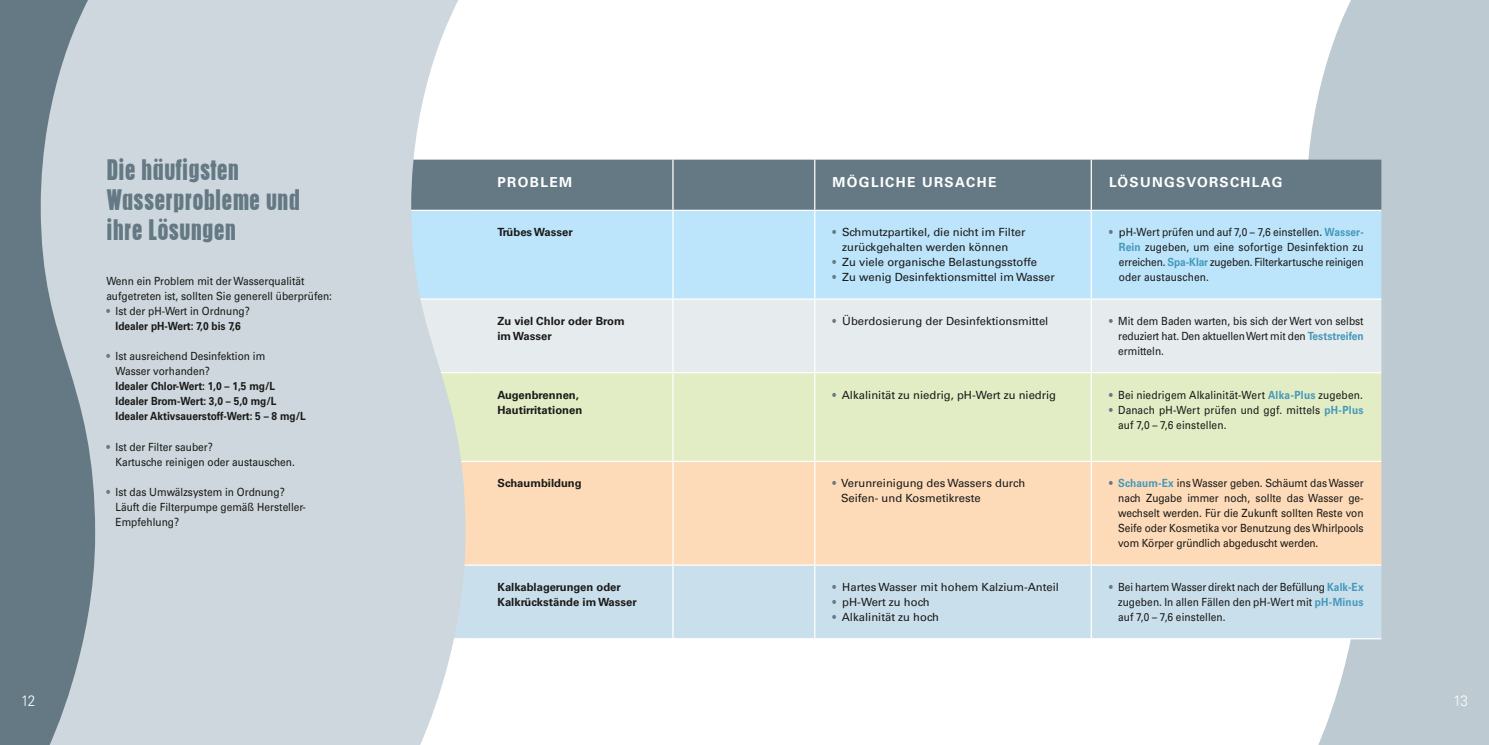
<style>
.page{position:relative;width:1489px;height:745px;background:#fff}
.page>*{position:absolute;margin:0;border:0;box-sizing:border-box;transform-origin:0 0}
.t1{font:25px/30px "Cupido";letter-spacing:.01em;color:#647984;scale:.9 1}
.t2{font:300 15px "Univers LT Std";color:#fff;scale:.9 1}
.t3{font:700 13.75px "Univers LT Std";letter-spacing:.1em;color:#fff}
.t4{font:11.25px/15px "Univers LT Std";color:#1a1a18;scale:.9 1}
.t5{font:11.25px/15px "Univers LT Std";color:#1a1a18}
.t6{font:700 11.25px/15px "Univers LT Std";color:#1a1a18;text-align:center;scale:.9 1}
.t7{font:700 11.25px/15px "Univers LT Std";color:#1a1a18}
.s1{font-weight:400;color:#647984}
.s2{font-weight:400}
.s3{color:#647984}
.s4{font-weight:700;color:#4599ba}
</style>
<div class="page">
<svg style="left:1308px;top:0;width:180px;height:744px;fill:#bdcad1"></svg>
<div style="left:465px;top:159px;width:916px;height:50px;background:#647984"></div>
<div style="left:465px;top:211px;width:916px;height:87px;background:#bce4fa"></div>
<div style="left:465px;top:299px;width:916px;height:73px;background:#e6ebee"></div>
<div style="left:465px;top:373px;width:916px;height:87px;background:#e2ecc5"></div>
<div style="left:465px;top:461px;width:916px;height:103px;background:#fddbb9"></div>
<div style="left:465px;top:565px;width:916px;height:72px;background:#cadfec"></div>
<hr style="left:1091px;top:372px;width:290px;height:1px;background:#fff">
<hr style="left:1091px;top:460px;width:290px;height:1px;background:#fff">
<hr style="left:1091px;top:564px;width:290px;height:1px;background:#fff">
<hr style="left:1091px;top:637px;width:290px;height:2px;background:#fff">
<hr style="left:672px;top:159px;width:1px;height:50px;background:#fff">
<hr style="left:814px;top:159px;width:1px;height:50px;background:#fff">
<hr style="left:1090px;top:159px;width:1px;height:50px;background:#fff">
<hr style="left:672px;top:211px;width:1px;height:87px;background:#fff">
<hr style="left:814px;top:211px;width:1px;height:87px;background:#fff">
<hr style="left:1090px;top:211px;width:1px;height:87px;background:#fff">
<hr style="left:672px;top:299px;width:1px;height:73px;background:#fff">
<hr style="left:814px;top:299px;width:1px;height:73px;background:#fff">
<hr style="left:1090px;top:299px;width:1px;height:73px;background:#fff">
<hr style="left:672px;top:373px;width:1px;height:87px;background:#fff">
<hr style="left:814px;top:373px;width:1px;height:87px;background:#fff">
<hr style="left:1090px;top:373px;width:1px;height:87px;background:#fff">
<hr style="left:672px;top:461px;width:1px;height:103px;background:#fff">
<hr style="left:814px;top:461px;width:1px;height:103px;background:#fff">
<hr style="left:1090px;top:461px;width:1px;height:103px;background:#fff">
<hr style="left:672px;top:565px;width:1px;height:72px;background:#fff">
<hr style="left:814px;top:565px;width:1px;height:72px;background:#fff">
<hr style="left:1090px;top:565px;width:1px;height:72px;background:#fff">
<hr style="left:1091px;top:209px;width:290px;height:2px;background:#fff">
<hr style="left:1091px;top:298px;width:290px;height:1px;background:#fff">
<svg style="left:95px;top:0;width:370px;height:744px;fill:#cdd7dd"></svg>
<svg style="left:0;top:0;width:95px;height:744px;fill:#647984"></svg>
<h1 class="t1" style="left:106px;top:153px;width:217px">Die häufigsten<br>Wasserprobleme und ihre Lösungen</h1>
<p class="t4" style="left:106px;top:274px;width:252px">Wenn ein Problem mit der Wasserqualität aufgetreten ist, sollten Sie generell überprüfen:</p>
<p class="t6" style="left:106px;top:304px;width:161px"><span class="s1">•</span> <span class="s2">Ist der pH-Wert in Ordnung?<br></span>Idealer pH-Wert: 7,0 bis 7,6</p>
<p class="t4" style="left:115px;top:349px;width:168px;text-indent:-9px"><span class="s3">•</span> Ist ausreichend Desinfektion im<br>Wasser vorhanden?</p>
<p class="t6" style="left:115px;top:379px;width:213px;text-align:left">Idealer Chlor-Wert: 1,0 – 1,5 mg/L<br>Idealer Brom-Wert: 3,0 – 5,0 mg/L<br>Idealer Aktivsauerstoff-Wert: 5 – 8 mg/L</p>
<p class="t4" style="left:115px;top:439px;width:201px;text-indent:-9px"><span class="s3">•</span> Ist der Filter sauber?<br>Kartusche reinigen oder austauschen.</p>
<p class="t4" style="left:115px;top:484px;width:213px;text-indent:-9px"><span class="s3">•</span> Ist das Umwälzsystem in Ordnung?<br>Läuft die Filterpumpe gemäß Hersteller-<br>Empfehlung?</p>
<p class="t3" style="left:497px;top:174px;width:22px">Problem</p>
<p class="t3" style="left:832px;top:174px;width:37px">Mögliche</p>
<p class="t3" style="left:922px;top:174px;width:24px">Ursache</p>
<p class="t3" style="left:1108px;top:174px;width:33px">Lösungs</p>
<p class="t3" style="left:1186px;top:174px;width:23px">vorschlag</p>
<p class="t7" style="left:497px;top:225px;width:77px">Trübes Wasser</p>
<p class="t5" style="left:842px;top:225px;width:184px;text-indent:-10px"><span class="s3">•</span> Schmutzpartikel, die nicht im Filter zurückgehalten werden können</p>
<p class="t5" style="left:832px;top:255px;width:206px"><span class="s3">•</span> Zu viele organische Belastungsstoffe</p>
<p class="t5" style="left:832px;top:270px;width:224px"><span class="s3">•</span> Zu wenig Desinfektionsmittel im Wasser</p>
<p class="t5" style="left:1118px;top:225px;width:246px;text-align:justify;text-indent:-10px"><span class="s3">•</span> pH-Wert prüfen und auf 7,0 – 7,6 einstellen. <span class="s4">Wasser-Rein</span> zugeben, um eine sofortige Desinfektion zu erreichen. <span class="s4">Spa-Klar</span> zugeben. Filterkartusche reinigen oder austauschen.</p>
<p class="t7" style="left:497px;top:313px;width:129px">Zu viel Chlor oder Brom im Wasser</p>
<p class="t5" style="left:832px;top:313px;width:217px"><span class="s3">•</span> Überdosierung der Desinfektionsmittel</p>
<p class="t4" style="left:1118px;top:313px;width:274px;text-align:justify;text-indent:-9px"><span class="s3">•</span> Mit dem Baden warten, bis sich der Wert von selbst reduziert hat. Den aktuellen Wert mit den <span class="s4">Teststreifen </span>ermitteln.</p>
<p class="t7" style="left:497px;top:387px;width:86px">Augenbrennen,<br>Hautirritationen</p>
<p class="t5" style="left:832px;top:387px;width:225px"><span class="s3">•</span> Alkalinität zu niedrig, pH-Wert zu niedrig</p>
<p class="t4" style="left:1108px;top:387px;width:283px"><span class="s3">•</span> Bei niedrigem Alkalinität-Wert <span class="s4">Alka-Plus</span> zugeben.</p>
<p class="t4" style="left:1118px;top:402px;width:274px;text-indent:-9px"><span class="s3">•</span> Danach pH-Wert prüfen und ggf. mittels <span class="s4">pH-Plus </span>auf 7,0 – 7,6 einstellen.</p>
<p class="t7" style="left:497px;top:475px;width:86px">Schaumbildung</p>
<p class="t5" style="left:841px;top:475px;width:185px;text-indent:-9px"><span class="s3">•</span> Verunreinigung des Wassers durch<br>Seifen- und Kosmetikreste</p>
<p class="t4" style="left:1118px;top:475px;width:274px;text-align:justify;text-indent:-9px"><span class="s3">•</span> <span class="s4">Schaum-Ex</span> ins Wasser geben. Schäumt das Wasser nach Zugabe immer noch, sollte das Wasser ge&shy;wechselt werden. Für die Zukunft sollten Reste von Seife oder Kosmetika vor Benutzung des Whirlpools vom Körper gründlich abgeduscht werden.</p>
<p class="t7" style="left:497px;top:579px;width:141px">Kalkablagerungen oder<br>Kalkrückstände im Wasser</p>
<p class="t5" style="left:832px;top:579px;width:228px"><span class="s3">•</span> Hartes Wasser mit hohem Kalzium-Anteil</p>
<p class="t4" style="left:1118px;top:579px;width:274px;text-align:justify;text-indent:-9px"><span class="s3">•</span> Bei hartem Wasser direkt nach der Befüllung <span class="s4">Kalk-Ex </span>zugeben. In allen Fällen den pH-Wert mit <span class="s4">pH-Minus </span>auf 7,0 – 7,6 einstellen.</p>
<p class="t5" style="left:832px;top:594px;width:99px"><span class="s3">•</span> pH-Wert zu hoch</p>
<p class="t5" style="left:832px;top:609px;width:108px"><span class="s3">•</span> Alkalinität zu hoch</p>
<h2 class="t2" style="left:21px;top:691px;width:17px">12</h2>
<h2 class="t2" style="left:1453px;top:691px;width:17px">13</h2>
</div>
